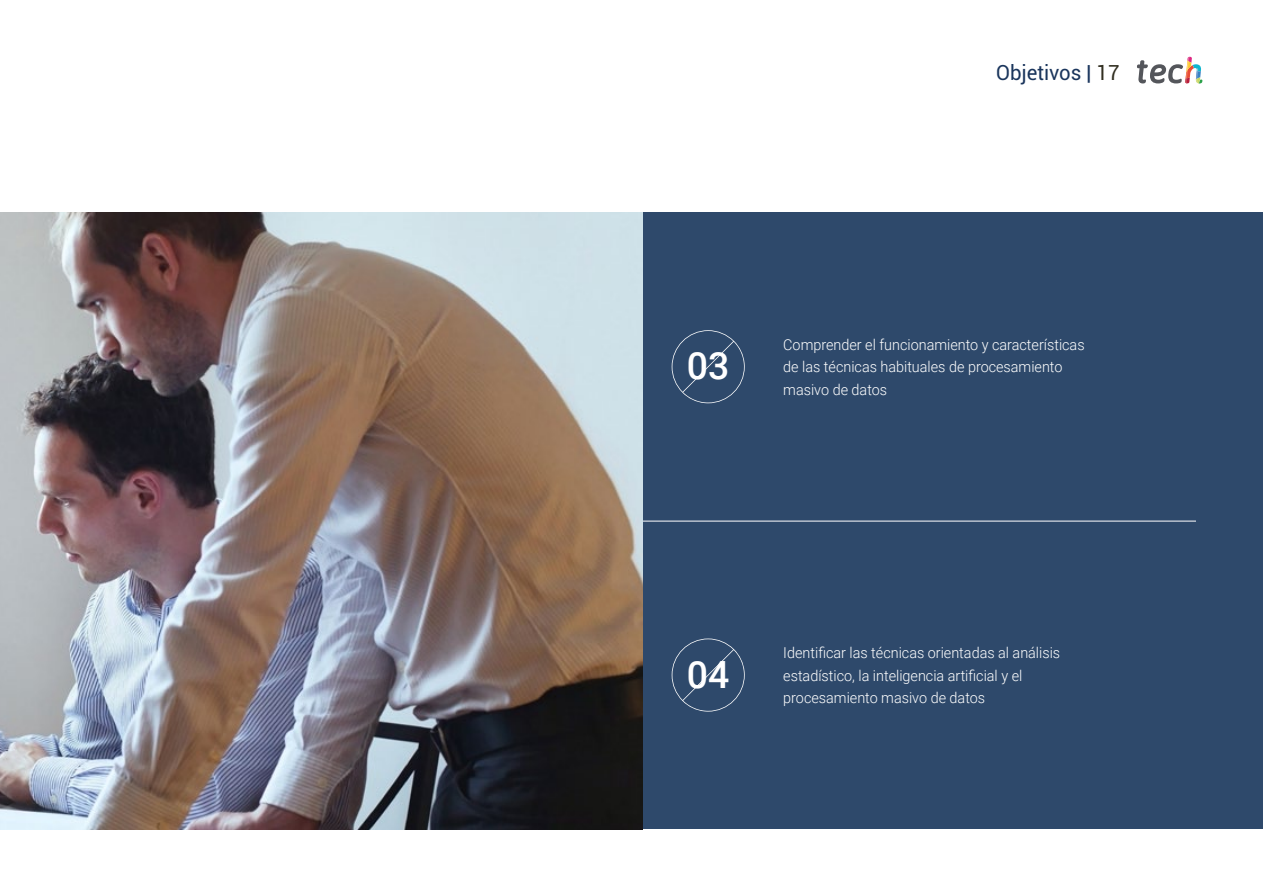
<style>
.page{position:relative;width:1263px;height:893px;background:#fff}
.page>*{position:absolute;margin:0;border:0;box-sizing:border-box;transform-origin:0 0}
.t1{font:500 37.5px "Roboto";color:#fff}
.t2{font:21px "Roboto";color:#1a355c}
.t3{font:300 15px/22.5px "Roboto";color:#fff;scale:.96 1}
.s1{color:#312e20}
</style>
<div class="page">
<svg style="left:1137px;top:57px;width:65px;height:27px"></svg>
<div style="left:621px;top:213px;width:642px;height:616px;background:#2e496b"></div>
<hr style="left:0;top:521px;width:1196px;height:1px;background:#fff">
<svg style="left:672px;top:330px;width:73px;height:73px"></svg>
<img style="left:0;top:213px;width:642px;height:616px">
<svg style="left:672px;top:638px;width:73px;height:74px"></svg>
<h2 class="t2" style="left:996px;top:57px;width:125px">Objetivos | <span class="s1">17</span></h2>
<h1 class="t1" style="left:687px;top:340px;width:44px">03</h1>
<p class="t3" style="left:783px;top:333px;width:315px">Comprender el funcionamiento y características de las técnicas habituales de procesamiento masivo de datos</p>
<h1 class="t1" style="left:687px;top:648px;width:44px">04</h1>
<p class="t3" style="left:783px;top:641px;width:290px">Identificar las técnicas orientadas al análisis estadístico, la inteligencia artificial y el procesamiento masivo de datos</p>
</div>
